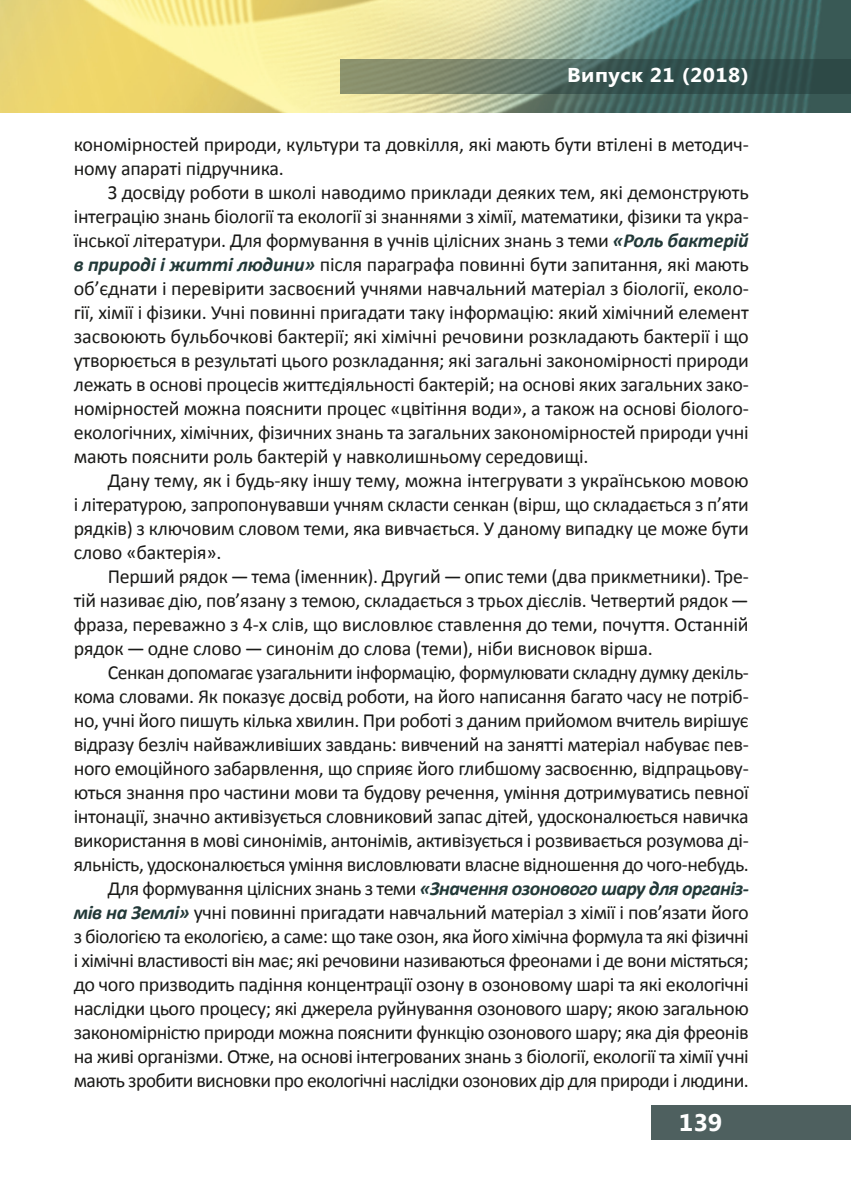
<style>
.page{position:relative;width:851px;height:1191px;background:#fff}
.page>*{position:absolute;margin:0;border:0;box-sizing:border-box;transform-origin:0 0}
.t1{font:700 24px "Segoe UI";color:#fff;scale:1.05 1}
.Main{font:20px/24px "Calibri";letter-spacing:-.01em;color:#1a1a18;text-align:justify}
.t2{font:700 20px "Segoe UI";letter-spacing:.025em;color:#fff;scale:1.06 1}
.s1{font-weight:700;font-style:italic;color:#223938}
</style>
<div class="page">
<img style="left:0;top:0;width:850px;height:113px">
<svg style="left:340px;top:60px;width:510px;height:34px;background:#52675b"></svg>
<div style="left:651px;top:1106px;width:199px;height:34px;background:#4e605f"></div>
<p class="t2" style="left:567px;top:61px;width:173px">Випуск 21 (2018)</p>
<p class="Main" style="left:74px;top:132px;width:676px">кономірностей природи, культури та довкілля, які мають бути втілені в методич&shy;ному апараті підручника.</p>
<p class="Main" style="left:74px;top:180px;width:676px;text-indent:34px">З досвіду роботи в школі наводимо приклади деяких тем, які демонструють інтеграцію знань біології та екології зі знаннями з хімії, математики, фізики та укра&shy;їнської літератури. Для формування в учнів цілісних знань з теми <span class="s1">«Роль бактерій в природі і житті людини»</span> після параграфа повинні бути запитання, які мають об’єднати і перевірити засвоєний учнями навчальний матеріал з біології, еколо&shy;гії, хімії і фізики. Учні повинні пригадати таку інформацію: який хімічний елемент засвоюють бульбочкові бактерії; які хімічні речовини розкладають бактерії і що утворюється в результаті цього розкладання; які загальні закономірності природи лежать в основі процесів життєдіяльності бактерій; на основі яких загальних зако&shy;номірностей можна пояснити процес «цвітіння води», а також на основі біолого&shy;екологічних, хімічних, фізичних знань та загальних закономірностей природи учні мають пояснити роль бактерій у навколишньому середовищі.</p>
<p class="Main" style="left:74px;top:468px;width:676px;text-indent:34px">Дану тему, як і будь-яку іншу тему, можна інтегрувати з українською мовою і літературою, запропонувавши учням скласти сенкан (вірш, що складається з п’яти рядків) з ключовим словом теми, яка вивчається. У даному випадку це може бути слово «бактерія».</p>
<p class="Main" style="left:74px;top:564px;width:676px;text-indent:34px">Перший рядок—тема (іменник). Другий—опис теми (два прикметники). Тре&shy;тій називає дію, пов’язану з темою, складається з трьох дієслів. Четвертий рядок— фраза, переважно з 4-х слів, що висловлює ставлення до теми, почуття. Останній рядок — одне слово — синонім до слова (теми), ніби висновок вірша.</p>
<p class="Main" style="left:74px;top:660px;width:676px;text-indent:34px">Сенкан допомагає узагальнити інформацію, формулювати складну думку декіль&shy;кома словами. Як показує досвід роботи, на його написання багато часу не потріб&shy;но, учні його пишуть кілька хвилин. При роботі з даним прийомом вчитель вирішує відразу безліч найважливіших завдань: вивчений на занятті матеріал набуває пев&shy;ного емоційного забарвлення, що сприяє його глибшому засвоєнню, відпрацьову&shy;ються знання про частини мови та будову речення, уміння дотримуватись певної інтонації, значно активізується словниковий запас дітей, удосконалюється навичка використання в мові синонімів, антонімів, активізується і розвивається розумова ді&shy;яльність, удосконалюється уміння висловлювати власне відношення до чого-небудь.</p>
<p class="Main" style="left:74px;top:876px;width:676px;text-indent:34px">Для формування цілісних знань з теми <span class="s1">«Значення озонового шару для організ&shy;мів на Землі»</span> учні повинні пригадати навчальний матеріал з хімії і пов’язати його з біологією та екологією, а саме: що таке озон, яка його хімічна формула та які фізичні і хімічні властивості він має; які речовини називаються фреонами і де вони містяться; до чого призводить падіння концентрації озону в озоновому шарі та які екологічні наслідки цього процесу; які джерела руйнування озонового шару; якою загальною закономірністю природи можна пояснити функцію озонового шару; яка дія фреонів на живі організми. Отже, на основі інтегрованих знань з біології, екології та хімії учні мають зробити висновки про екологічні наслідки озонових дір для природи і людини.</p>
<p class="t1" style="left:678px;top:1105px;width:43px">139</p>
</div>
